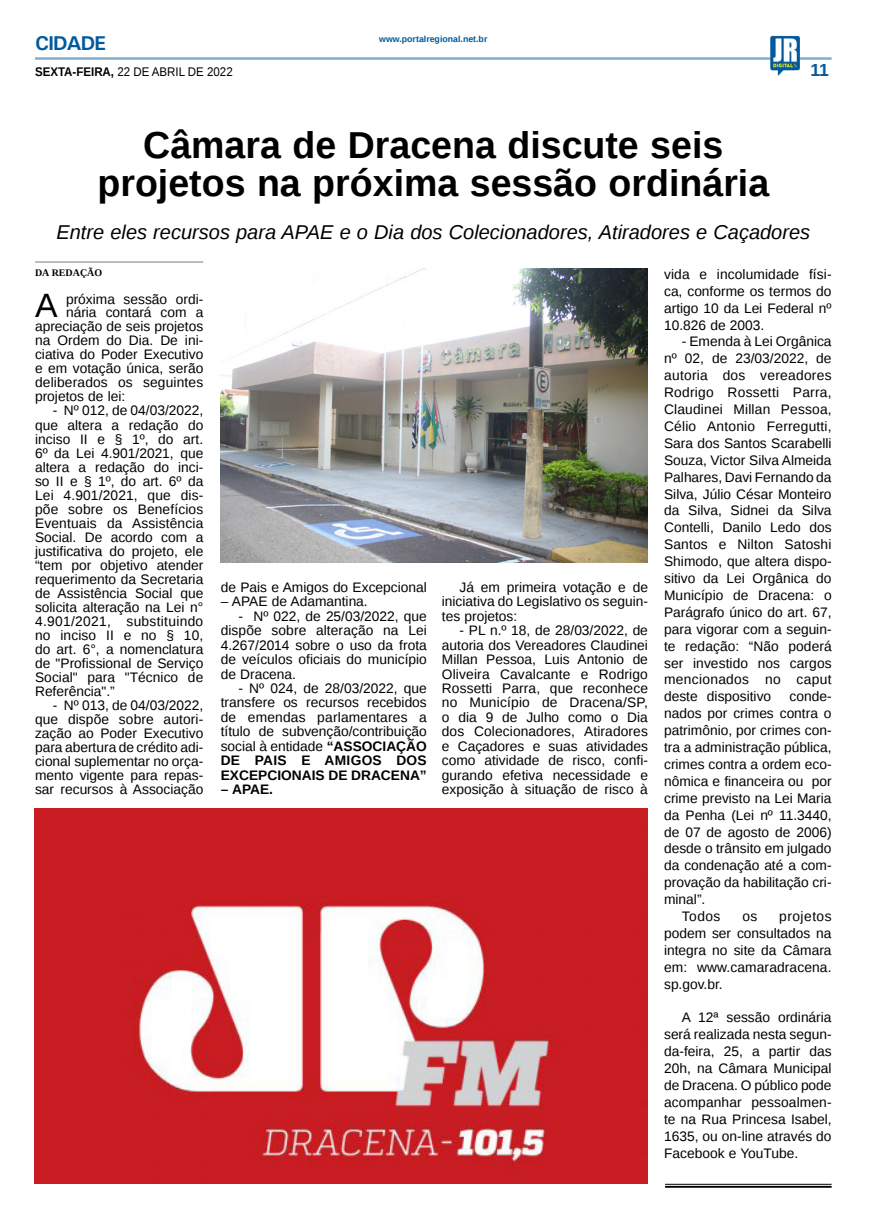
<style>
.page{position:relative;width:869px;height:1223px;background:#fff}
.page>*{position:absolute;margin:0;border:0;box-sizing:border-box;transform-origin:0 0}
.TÍTULO{font:700 37.5px "Liberation Sans";color:#000}
.MATÉRIA{font:33.75px "Liberation Sans";color:#000}
.LINHA_FINA{font:italic 20px "Liberation Sans";color:#000}
.TITULO_PG{font:700 20px "Univers";letter-spacing:-.04em;color:#005a9e}
.TÍTULO-2{font:700 17.5px "Liberation Sans";color:#005a9e}
.MATÉRIA-2{font:13.75px/16.9px "Liberation Sans";color:#000;text-align:justify}
.MATÉRIA-3{font:700 13.75px "Liberation Sans";color:#000}
.DATA_PG{font:12.5px "Liberation Sans";color:#000;scale:.92 1}
.CRÉDITO_NOME{font:700 10px "Liberation Serif";color:#000}
.DATA_PG-2{font:700 8.75px "Liberation Sans";color:#005a9e}
.s1{font-weight:700}
</style>
<div class="page">
<hr style="left:35px;top:57px;width:796px;height:3px;background:#005a9e">
<img style="left:769px;top:36px;width:30px;height:40px">
<hr style="left:664px;top:1183px;width:167px;height:1px;background:#000">
<hr style="left:664px;top:1185px;width:167px;height:2px;background:#000">
<img style="left:35px;top:809px;width:612px;height:374px">
<img style="left:221px;top:269px;width:426px;height:293px">
<hr style="left:35px;top:261px;width:168px;height:2px;background:#939598">
<p class="TITULO_PG" style="left:35px;top:31px;width:72px">CIDADE</p>
<p class="DATA_PG" style="left:35px;top:65px;width:216px"><span class="s1">SEXTA-FEIRA,</span> 22 DE ABRIL DE 2022</p>
<p class="DATA_PG-2" style="left:379px;top:33px;width:110px">www.portalregional.net.br</p>
<p class="TÍTULO-2" style="left:810px;top:58px;width:20px">11</p>
<p class="TÍTULO" style="left:143px;top:119px;width:581px">Câmara de Dracena discute seis</p>
<p class="TÍTULO" style="left:97px;top:157px;width:673px">projetos na próxima sessão ordinária</p>
<p class="LINHA_FINA" style="left:56px;top:219px;width:754px">Entre eles recursos para APAE e o Dia dos Colecionadores, Atiradores e Caçadores</p>
<p class="CRÉDITO_NOME" style="left:35px;top:265px;width:69px">DA REDAÇÃO</p>
<p class="MATÉRIA" style="left:35px;top:287px;width:24px">A</p>
<p class="MATÉRIA-2" style="left:66px;top:291px;width:139px">próxima sessão ordi-</p>
<p class="MATÉRIA-2" style="left:663px;top:266px;width:169px">vida e incolumidade físi&shy;ca, conforme os termos do artigo 10 da Lei Federal nº 10.826 de 2003.</p>
<p class="MATÉRIA-2" style="left:663px;top:334px;width:169px;text-indent:18px">- Emenda à Lei Orgânica nº 02, de 23/03/2022, de autoria dos vereadores Rodrigo Rossetti Parra, Claudinei Millan Pessoa, Célio Antonio Ferregutti, Sara dos Santos Scarabelli Souza, Victor Silva Almeida Palhares, Davi Fernando da Silva, Júlio César Monteiro da Silva, Sidnei da Silva Contelli, Danilo Ledo dos Santos e Nilton Satoshi Shimodo, que altera dispo&shy;sitivo da Lei Orgânica do Município de Dracena: o Parágrafo único do art. 67, para vigorar com a seguin&shy;te redação: “Não poderá ser investido nos cargos mencionados no caput deste dispositivo</p>
<p class="MATÉRIA-2" style="left:66px;top:305px;width:139px">nária contará com a</p>
<p class="MATÉRIA-2" style="left:35px;top:319px;width:170px">apreciação de seis projetos</p>
<p class="MATÉRIA-2" style="left:35px;top:333px;width:170px">na Ordem do Dia. De ini-</p>
<p class="MATÉRIA-2" style="left:35px;top:347px;width:170px">ciativa do Poder Executivo</p>
<p class="MATÉRIA-2" style="left:35px;top:361px;width:170px">e em votação única, serão</p>
<p class="MATÉRIA-2" style="left:35px;top:375px;width:170px">deliberados os seguintes</p>
<p class="MATÉRIA-2" style="left:35px;top:389px;width:92px">projetos de lei:</p>
<p class="MATÉRIA-2" style="left:35px;top:404px;width:170px;line-height:14px;text-indent:18px">- Nº 012, de 04/03/2022, que altera a redação do inciso II e § 1º, do art.<br>6º da Lei 4.901/2021, que altera a redação do inci&shy;so II e § 1º, do art. 6º da Lei 4.901/2021, que dis&shy;põe sobre os Benefícios Eventuais da Assistência Social. De acordo com a justificativa do projeto, ele “tem por objetivo atender requerimento da Secretaria de Assistência Social que solicita alteração na Lei n° 4.901/2021, substituindo no inciso II e no § 10, do art. 6°, a nomenclatura de "Profissional de Serviço Social" para "Técnico de Referência".”</p>
<p class="MATÉRIA-2" style="left:35px;top:698px;width:170px;line-height:14px;text-indent:18px">- Nº 013, de 04/03/2022, que dispõe sobre autori&shy;zação ao Poder Executivo para abertura de crédito adi&shy;cional suplementar no orça&shy;mento vigente para repas&shy;sar recursos à Associação</p>
<p class="MATÉRIA-2" style="left:441px;top:580px;width:207px;line-height:14.4px;text-indent:18px">Já em primeira votação e de iniciativa do Legislativo os seguin&shy;tes projetos:</p>
<p class="MATÉRIA-2" style="left:441px;top:624px;width:207px;line-height:14.4px;text-indent:18px">- PL n.º 18, de 28/03/2022, de autoria dos Vereadores Claudinei Millan Pessoa, Luis Antonio de Oliveira Cavalcante e Rodrigo Rossetti Parra, que reconhece no Município de Dracena/SP, o dia 9 de Julho como o Dia dos Colecionadores, Atiradores e Caçadores e suas atividades como atividade de risco, confi&shy;gurando efetiva necessidade e exposição à situação de risco à</p>
<p class="MATÉRIA-2" style="left:221px;top:579px;width:207px">de Pais e Amigos do Excepcional</p>
<p class="MATÉRIA-2" style="left:221px;top:594px;width:148px">– APAE de Adamantina.</p>
<p class="MATÉRIA-2" style="left:221px;top:609px;width:207px;line-height:14.4px;text-indent:18px">- Nº 022, de 25/03/2022, que dispõe sobre alteração na Lei 4.267/2014 sobre o uso da frota de veículos oficiais do município de Dracena.</p>
<p class="MATÉRIA-2" style="left:221px;top:681px;width:207px;line-height:14.4px;text-indent:18px">- Nº 024, de 28/03/2022, que transfere os recursos recebidos de emendas parlamentares a título de subvenção/contribuição social à entidade <span class="s1">“ASSOCIAÇÃO DE PAIS E AMIGOS DOS EXCEPCIONAIS DE DRACENA”</span></p>
<p class="MATÉRIA-3" style="left:221px;top:779px;width:54px">– APAE.</p>
<p class="MATÉRIA-2" style="left:663px;top:688px;width:169px;text-indent:125px">conde&shy;nados por crimes contra o patrimônio, por crimes con&shy;tra a administração pública, crimes contra a ordem eco&shy;nômica e financeira ou por crime previsto na Lei Maria da Penha (Lei nº 11.3440, de 07 de agosto de 2006) desde o trânsito em julgado da condenação até a com&shy;provação da habilitação cri&shy;minal”.</p>
<p class="MATÉRIA-2" style="left:681px;top:908px;width:40px">Todos</p>
<p class="MATÉRIA-2" style="left:742px;top:908px;width:17px">os</p>
<p class="MATÉRIA-2" style="left:663px;top:908px;width:169px;text-indent:115px">projetos podem ser consultados na integra no site da Câmara em: www.camaradracena. sp.gov.br.</p>
<p class="MATÉRIA-2" style="left:663px;top:1009px;width:169px;text-indent:18px">A 12ª sessão ordinária será realizada nesta segun&shy;da-feira, 25, a partir das 20h, na Câmara Municipal de Dracena. O público pode acompanhar pessoalmen&shy;te na Rua Princesa Isabel, 1635, ou on-line através do Facebook e YouTube.</p>
</div>
